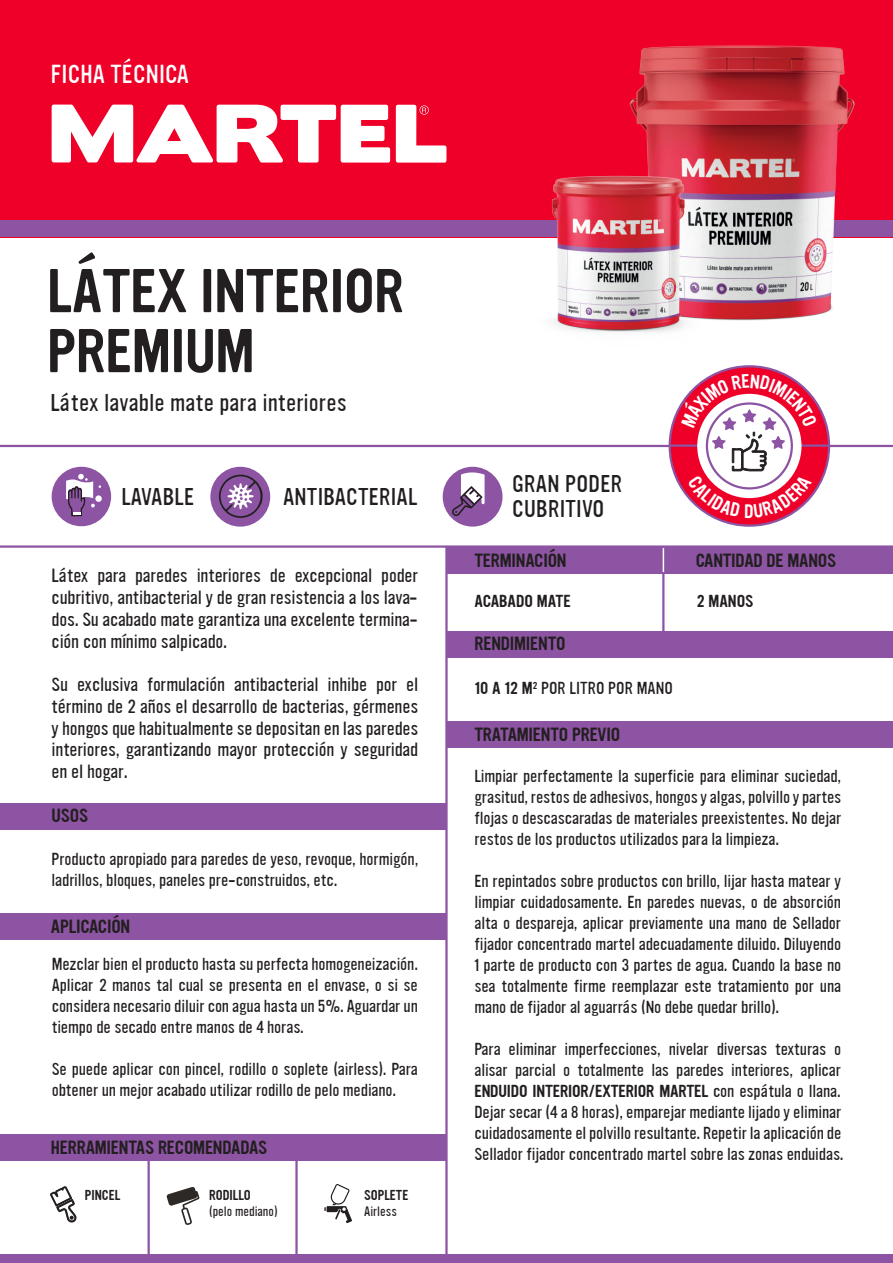
<style>
.page{position:relative;width:893px;height:1263px;background:#fff}
.page>*{position:absolute;margin:0;border:0;box-sizing:border-box;transform-origin:0 0}
.t1{font:54px/60px "Ultramagnetic";letter-spacing:-.01em;color:#231f20}
.t2{font:300 22.5px "Ultramagnetic";color:#fff}
.t3{font:300 21px "Ultramagnetic";color:#231f20}
.t4{font:300 20.85px "Ultramagnetic";letter-spacing:.01em;color:#231f20}
.t5{font:300 16.5px/21.8px "Ultramagnetic";letter-spacing:-.015em;color:#231f20;text-align:justify}
.t6{font:16.5px "Ultramagnetic";letter-spacing:-.015em;color:#231f20}
.t7{font:300 15px/21px "Ultramagnetic";letter-spacing:-.015em;color:#231f20}
.t8{font:15px "Ultramagnetic";color:#231f20}
.t9{font:12.45px "Ultramagnetic";letter-spacing:-.005em;color:#231f20}
.t10{font:300 11.7px "Ultramagnetic";letter-spacing:-.005em;color:#231f20}
.s1{font-weight:400}
</style>
<div class="page">
<div style="left:0;top:0;width:893px;height:237px;background:#ee0028"></div>
<svg style="left:52px;top:105px;width:338px;height:58px"></svg>
<svg style="left:396px;top:105px;width:50px;height:58px"></svg>
<div style="left:0;top:220px;width:893px;height:17px;background:#8c54a2"></div>
<div style="left:0;top:1254px;width:893px;height:9px;background:#8c54a2"></div>
<div style="left:0;top:803px;width:446px;height:26px;background:#8c54a2"></div>
<hr style="left:0;top:445px;width:893px;height:2px;background:#8c54a2">
<hr style="left:0;top:545px;width:893px;height:3px;background:#8c54a2">
<svg style="left:670px;top:366px;width:159px;height:160px;background:#db0f3e"></svg>
<hr style="left:670px;top:444px;width:159px;height:3px;background:#8c54a2">
<img style="left:629px;top:45px;width:244px;height:276px">
<img style="left:537px;top:161px;width:163px;height:171px">
<div style="left:443px;top:467px;width:59px;height:60px;background:#8c54a2;border-radius:50%"></div>
<svg style="left:452px;top:471px;width:33px;height:45px"></svg>
<div style="left:52px;top:467px;width:59px;height:59px;background:#8c54a2;border-radius:50%"></div>
<svg style="left:66px;top:474px;width:35px;height:42px"></svg>
<div style="left:210px;top:467px;width:60px;height:60px;background:#8c54a2;border-radius:50%"></div>
<svg style="left:218px;top:475px;width:45px;height:43px"></svg>
<hr style="left:445px;top:547px;width:3px;height:709px;background:#8c54a2">
<div style="left:446px;top:721px;width:447px;height:27px;background:#8c54a2"></div>
<div style="left:446px;top:631px;width:447px;height:27px;background:#8c54a2"></div>
<div style="left:447px;top:547px;width:446px;height:27px;background:#8c54a2"></div>
<hr style="left:662px;top:557px;width:2px;height:80px;background:#8c54a2">
<svg style="left:663px;top:548px;width:1px;height:24px"></svg>
<div style="left:0;top:913px;width:446px;height:27px;background:#8c54a2"></div>
<div style="left:0;top:1134px;width:446px;height:27px;background:#8c54a2"></div>
<hr style="left:148px;top:1161px;width:2px;height:102px;background:#8c54a2">
<hr style="left:295px;top:1161px;width:3px;height:102px;background:#8c54a2">
<svg style="left:50px;top:1186px;width:27px;height:36px"></svg>
<svg style="left:166px;top:1187px;width:34px;height:38px"></svg>
<svg style="left:324px;top:1184px;width:28px;height:39px"></svg>
<svg style="left:681px;top:374px;width:136px;height:144px"></svg>
<h2 class="t2" style="left:51px;top:57px;width:140px">FICHA TÉCNICA</h2>
<h1 class="t1" style="left:47px;top:262px;width:359px">LÁTEX INTERIOR<br>PREMIUM</h1>
<h3 class="t3" style="left:51px;top:388px;width:298px">Látex lavable mate para interiores</h3>
<h3 class="t4" style="left:121px;top:482px;width:75px">LAVABLE</h3>
<h3 class="t4" style="left:283px;top:482px;width:136px">ANTIBACTERIAL</h3>
<p class="t5" style="left:52px;top:565px;width:368px">Látex para paredes interiores de excepcional poder cubritivo, antibacterial y de gran resistencia a los lava&shy;dos. Su acabado mate garantiza una excelente termina&shy;ción con mínimo salpicado.</p>
<p class="t5" style="left:52px;top:674px;width:368px">Su exclusiva formulación antibacterial inhibe por el término de 2 años el desarrollo de bacterias, gérmenes y hongos que habitualmente se depositan en las paredes interiores, garantizando mayor protección y seguridad en el hogar.</p>
<p class="t6" style="left:52px;top:804px;width:38px">USOS</p>
<p class="t7" style="left:52px;top:848px;width:368px">Producto apropiado para paredes de yeso, revoque, hormigón, ladrillos, bloques, paneles pre-construidos, etc.</p>
<p class="t6" style="left:51px;top:915px;width:81px">APLICACIÓN</p>
<p class="t7" style="left:52px;top:953px;width:368px;text-align:justify">Mezclar bien el producto hasta su perfecta homogeneización.<br>Aplicar 2 manos tal cual se presenta en el envase, o si se considera necesario diluir con agua hasta un 5%. Aguardar un tiempo de secado entre manos de 4 horas.</p>
<p class="t7" style="left:52px;top:1058px;width:368px">Se puede aplicar con pincel, rodillo o soplete (airless). Para obtener un mejor acabado utilizar rodillo de pelo mediano.</p>
<p class="t6" style="left:51px;top:1135px;width:218px">HERRAMIENTAS RECOMENDADAS</p>
<p class="t9" style="left:85px;top:1186px;width:37px">PINCEL</p>
<p class="t9" style="left:209px;top:1186px;width:43px">RODILLO</p>
<p class="t10" style="left:209px;top:1203px;width:70px">(pelo mediano)</p>
<p class="t9" style="left:364px;top:1186px;width:46px">SOPLETE</p>
<p class="t10" style="left:364px;top:1203px;width:34px">Airless</p>
<h3 class="t4" style="left:512px;top:469px;width:112px">GRAN PODER</h3>
<h3 class="t4" style="left:512px;top:494px;width:94px">CUBRITIVO</h3>
<p class="t6" style="left:474px;top:548px;width:94px">TERMINACIÓN</p>
<p class="t8" style="left:474px;top:591px;width:98px">ACABADO MATE</p>
<p class="t6" style="left:474px;top:632px;width:93px">RENDIMIENTO</p>
<p class="t7" style="left:474px;top:678px;width:200px"><span class="s1">10 A 12 M</span><sup>2</sup> POR LITRO POR MANO</p>
<p class="t6" style="left:474px;top:722px;width:147px">TRATAMIENTO PREVIO</p>
<p class="t6" style="left:696px;top:548px;width:142px">CANTIDAD DE MANOS</p>
<p class="t8" style="left:697px;top:591px;width:59px">2 MANOS</p>
<p class="t7" style="left:474px;top:765px;width:368px;text-align:justify">Limpiar perfectamente la superficie para eliminar suciedad, grasitud, restos de adhesivos, hongos y algas, polvillo y partes flojas o descascaradas de materiales preexistentes. No dejar restos de los productos utilizados para la limpieza.</p>
<p class="t7" style="left:474px;top:870px;width:368px;text-align:justify">En repintados sobre productos con brillo, lijar hasta matear y limpiar cuidadosamente. En paredes nuevas, o de absorción alta o despareja, aplicar previamente una mano de Sellador fijador concentrado martel adecuadamente diluido. Diluyendo 1 parte de producto con 3 partes de agua. Cuando la base no sea totalmente firme reemplazar este tratamiento por una mano de fijador al aguarrás (No debe quedar brillo).</p>
<p class="t7" style="left:474px;top:1038px;width:371px">Para eliminar imperfecciones, nivelar diversas texturas o alisar parcial o totalmente las paredes interiores, aplicar <span class="s1">ENDUIDO INTERIOR/EXTERIOR MARTEL</span> con espátula o llana.<br>Dejar secar (4 a 8 horas), emparejar mediante lijado y eliminar cuidadosamente el polvillo resultante. Repetir la aplicación de Sellador fijador concentrado martel sobre las zonas enduidas.</p>
</div>
